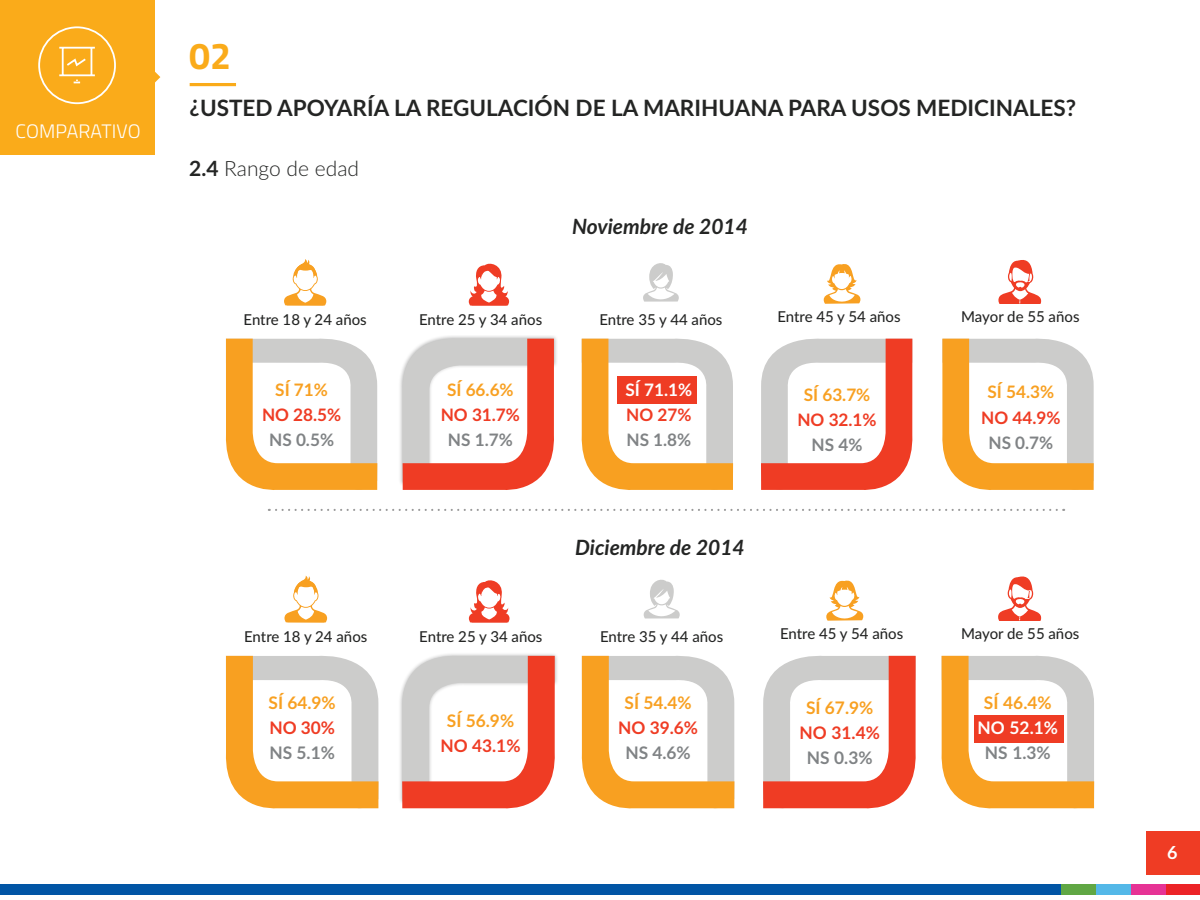
<style>
.page{position:relative;width:1200px;height:900px;background:#fff}
.page>*{position:absolute;margin:0;border:0;box-sizing:border-box;transform-origin:0 0}
.t1{font:700 37.5px "Titillium Web";color:#faab1a}
.t2{font:700 22.5px "Lato";color:#242524}
.t3{font:italic 700 21px "Lato";color:#242524}
.t4{font:300 21px "Lato";color:#242524}
.t5{font:300 19.5px "Titillium Web";letter-spacing:.005em;color:#fff}
.t6{font:700 18px "Lato";color:#fff}
.t7{font:700 17.25px "Lato";color:#f8a021}
.t8{font:700 17.25px "Lato";color:#ef3c24}
.t9{font:700 17.25px "Lato";color:#808385}
.t10{font:700 17.25px "Lato";color:#fff}
.t11{font:700 17.1px "Lato";color:#ef3c24}
.t12{font:700 17.1px "Lato";color:#808385}
.t13{font:700 17.1px "Lato";color:#f8a021}
.t14{font:700 17.1px "Lato";color:#fff}
.t15{font:500 15px "Lato";color:#242524}
.s1{font-weight:700}
</style>
<div class="page">
<div style="left:1146px;top:831px;width:54px;height:43px;background:#ef3c24"></div>
<div style="left:80px;top:884px;width:1120px;height:11px;background:#ec2327"></div>
<div style="left:48px;top:884px;width:1117px;height:11px;background:#e63395"></div>
<div style="left:10px;top:884px;width:1120px;height:11px;background:#54b8e8"></div>
<div style="left:0;top:884px;width:1096px;height:11px;background:#60a744"></div>
<div style="left:0;top:884px;width:1061px;height:11px;background:#0155a5"></div>
<div style="left:0;top:0;width:154px;height:154px;background:#faab1a"></div>
<svg style="left:154px;top:69px;width:6px;height:16px"></svg>
<div style="left:38px;top:26px;width:78px;height:78px;border:2px solid #fff;border-radius:50%"></div>
<svg style="left:59px;top:46px;width:36px;height:38px"></svg>
<hr style="left:190px;top:83px;width:46px;height:3px;background:#faab1a">
<svg style="left:469px;top:263px;width:40px;height:43px"></svg>
<svg style="left:284px;top:259px;width:42px;height:47px"></svg>
<svg style="left:998px;top:260px;width:43px;height:44px"></svg>
<svg style="left:824px;top:264px;width:36px;height:40px"></svg>
<svg style="left:643px;top:263px;width:36px;height:39px"></svg>
<div style="left:399px;top:335px;width:159px;height:152px;background:#040503;opacity:.3"></div>
<svg style="left:225px;top:338px;width:152px;height:152px"></svg>
<svg style="left:761px;top:338px;width:152px;height:152px"></svg>
<svg style="left:942px;top:338px;width:152px;height:152px"></svg>
<svg style="left:581px;top:338px;width:152px;height:152px"></svg>
<svg style="left:399px;top:337px;width:157px;height:153px"></svg>
<svg style="left:269px;top:509px;width:788px;height:2px"></svg>
<svg style="left:469px;top:580px;width:41px;height:42px"></svg>
<svg style="left:284px;top:576px;width:43px;height:46px"></svg>
<svg style="left:998px;top:576px;width:43px;height:45px"></svg>
<svg style="left:826px;top:580px;width:37px;height:41px"></svg>
<svg style="left:644px;top:579px;width:36px;height:40px"></svg>
<svg style="left:225px;top:655px;width:154px;height:154px"></svg>
<svg style="left:763px;top:655px;width:153px;height:154px"></svg>
<svg style="left:941px;top:655px;width:153px;height:154px"></svg>
<svg style="left:581px;top:655px;width:153px;height:154px"></svg>
<svg style="left:400px;top:654px;width:156px;height:155px"></svg>
<h3 class="t5" style="left:15px;top:117px;width:127px">COMPARATIVO</h3>
<h1 class="t1" style="left:189px;top:27px;width:43px">02</h1>
<h2 class="t2" style="left:190px;top:92px;width:55px">¿USTED</h2>
<h2 class="t2" style="left:277px;top:92px;width:179px">APOYARÍA LA REGU</h2>
<h2 class="t2" style="left:486px;top:92px;width:448px">LACIÓN DE LA MARIHUANA PARA USOS MED</h2>
<h2 class="t2" style="left:968px;top:92px;width:110px">ICINALES?</h2>
<h3 class="t4" style="left:189px;top:154px;width:171px"><span class="s1">2.4</span> Rango de edad</h3>
<h3 class="t3" style="left:572px;top:211px;width:177px">Noviembre de 2014</h3>
<p class="t15" style="left:244px;top:309px;width:125px">Entre 18 y 24 años</p>
<p class="t15" style="left:419px;top:309px;width:125px">Entre 25 y 34 años</p>
<p class="t15" style="left:599px;top:309px;width:125px">Entre 35 y 44 años</p>
<p class="t15" style="left:777px;top:305px;width:125px">Entre 45 y 54 años</p>
<p class="t15" style="left:961px;top:305px;width:120px">Mayor de 55 años</p>
<p class="t13" style="left:275px;top:377px;width:54px">SÍ 71%</p>
<p class="t11" style="left:262px;top:402px;width:81px">NO 28.5%</p>
<p class="t12" style="left:269px;top:427px;width:66px">NS 0.5%</p>
<p class="t13" style="left:447px;top:377px;width:68px">SÍ 66.6%</p>
<p class="t11" style="left:441px;top:402px;width:81px">NO 31.7%</p>
<p class="t12" style="left:448px;top:427px;width:66px">NS 1.7%</p>
<p class="t14" style="left:626px;top:377px;width:68px">SÍ 71.1%</p>
<p class="t11" style="left:626px;top:402px;width:67px">NO 27%</p>
<p class="t12" style="left:626px;top:427px;width:66px">NS 1.8%</p>
<h3 class="t3" style="left:575px;top:532px;width:171px">Diciembre de 2014</h3>
<p class="t13" style="left:804px;top:382px;width:68px">SÍ 63.7%</p>
<p class="t11" style="left:797px;top:407px;width:81px">NO 32.1%</p>
<p class="t12" style="left:812px;top:432px;width:52px">NS 4%</p>
<p class="t13" style="left:988px;top:380px;width:68px">SÍ 54.3%</p>
<p class="t11" style="left:981px;top:405px;width:81px">NO 44.9%</p>
<p class="t12" style="left:988px;top:430px;width:66px">NS 0.7%</p>
<p class="t15" style="left:244px;top:626px;width:125px">Entre 18 y 24 años</p>
<p class="t15" style="left:419px;top:626px;width:125px">Entre 25 y 34 años</p>
<p class="t15" style="left:600px;top:626px;width:125px">Entre 35 y 44 años</p>
<p class="t15" style="left:780px;top:622px;width:125px">Entre 45 y 54 años</p>
<p class="t15" style="left:961px;top:622px;width:120px">Mayor de 55 años</p>
<p class="t7" style="left:269px;top:690px;width:69px">SÍ 64.9%</p>
<p class="t8" style="left:269px;top:715px;width:67px">NO 30%</p>
<p class="t9" style="left:270px;top:740px;width:67px">NS 5.1%</p>
<p class="t7" style="left:447px;top:708px;width:69px">SÍ 56.9%</p>
<p class="t8" style="left:441px;top:733px;width:81px">NO 43.1%</p>
<p class="t7" style="left:625px;top:690px;width:69px">SÍ 54.4%</p>
<p class="t8" style="left:618px;top:715px;width:81px">NO 39.6%</p>
<p class="t9" style="left:625px;top:740px;width:67px">NS 4.6%</p>
<p class="t7" style="left:806px;top:695px;width:69px">SÍ 67.9%</p>
<p class="t8" style="left:800px;top:720px;width:82px">NO 31.4%</p>
<p class="t9" style="left:807px;top:745px;width:67px">NS 0.3%</p>
<p class="t7" style="left:984px;top:690px;width:69px">SÍ 46.4%</p>
<p class="t10" style="left:978px;top:715px;width:82px">NO 52.1%</p>
<p class="t9" style="left:985px;top:740px;width:67px">NS 1.3%</p>
<p class="t6" style="left:1167px;top:839px;width:12px">6</p>
</div>
